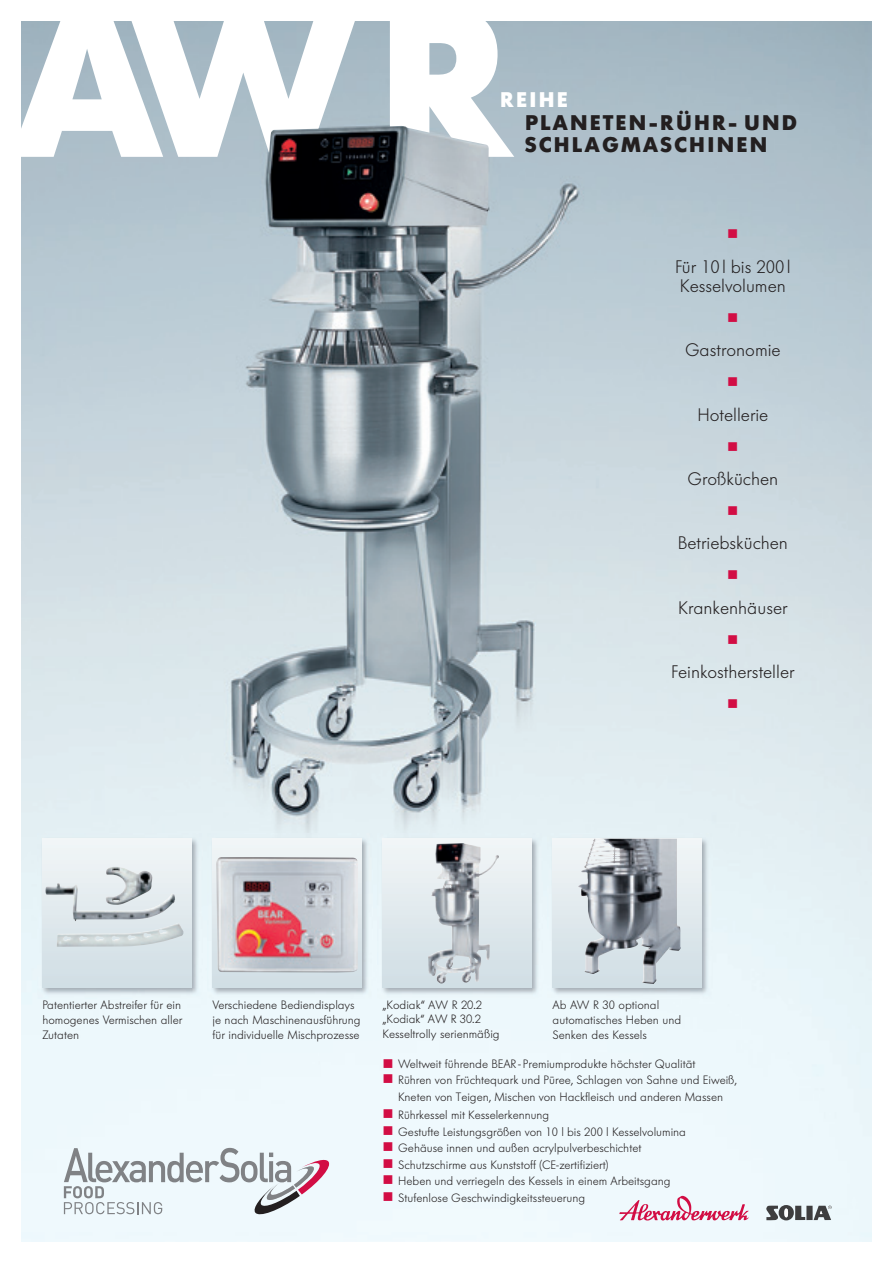
<style>
.page{position:relative;width:893px;height:1263px;background:#fff}
.page>*{position:absolute;margin:0;border:0;box-sizing:border-box;transform-origin:0 0}
.t1{font:700 209.1px "Futura BQ";color:#fff}
.t2{font:700 21px/22.2px "Futura BQ";letter-spacing:.11em;color:#231f20}
.t3{font:700 21px "Futura BQ";letter-spacing:.11em;color:#fff}
.t4{font:300 18px/19.5px "Futura BQ";color:#231f20}
.t5{font:15px "Wingdings";color:#d20d44}
.t6{font:300 12px/15px "Futura BQ";color:#231f20}
.s1{font-family:"Baskerville";font-weight:600}
.s2{color:#d20d44}
</style>
<div class="page">
<img style="left:21px;top:21px;width:851px;height:1221px">
<img style="left:37px;top:834px;width:165px;height:165px">
<div style="left:42px;top:839px;width:149px;height:148px;background:linear-gradient(to bottom,#f2f6f7,#d0dee4)"></div>
<img style="left:45px;top:867px;width:139px;height:80px">
<img style="left:207px;top:834px;width:165px;height:165px">
<div style="left:213px;top:839px;width:148px;height:148px;background:linear-gradient(to bottom,#f2f6f7,#d0dee4)"></div>
<img style="left:216px;top:857px;width:142px;height:115px">
<img style="left:378px;top:834px;width:165px;height:165px">
<svg style="left:383px;top:839px;width:148px;height:148px;background:#d3dadf"></svg>
<img style="left:431px;top:844px;width:21px;height:95px">
<img style="left:548px;top:834px;width:165px;height:165px">
<div style="left:553px;top:839px;width:149px;height:148px;background:linear-gradient(to bottom,#f2f6f7,#d0dee4)"></div>
<img style="left:578px;top:839px;width:103px;height:145px">
<img style="left:266px;top:126px;width:223px;height:101px">
<svg style="left:64px;top:1148px;width:265px;height:66px"></svg>
<svg style="left:619px;top:1196px;width:130px;height:24px"></svg>
<svg style="left:766px;top:1205px;width:66px;height:15px"></svg>
<h1 class="t1" style="left:13px;top:-45px;width:500px">AWR</h1>
<h2 class="t3" style="left:500px;top:87px;width:69px">REIHE</h2>
<h2 class="t2" style="left:525px;top:111px;width:274px">PLANETEN-RÜHR- UND<br>SCHLAGMASCHINEN</h2>
<p class="t5" style="left:727px;top:225px;width:13px">■</p>
<h3 class="t4" style="left:675px;top:257px;width:117px">Für 10l bis 200l<br>Kesselvolumen</h3>
<p class="t5" style="left:727px;top:310px;width:13px">■</p>
<h3 class="t4" style="left:685px;top:340px;width:97px">Gastronomie</h3>
<p class="t5" style="left:727px;top:374px;width:13px">■</p>
<h3 class="t4" style="left:697px;top:405px;width:72px">Hotellerie</h3>
<p class="t5" style="left:727px;top:438px;width:13px">■</p>
<h3 class="t4" style="left:688px;top:469px;width:92px">Großküchen</h3>
<p class="t5" style="left:727px;top:502px;width:13px">■</p>
<h3 class="t4" style="left:678px;top:533px;width:111px">Betriebsküchen</h3>
<p class="t5" style="left:727px;top:567px;width:13px">■</p>
<h3 class="t4" style="left:678px;top:598px;width:111px">Krankenhäuser</h3>
<p class="t5" style="left:727px;top:631px;width:13px">■</p>
<h3 class="t4" style="left:671px;top:662px;width:125px">Feinkosthersteller</h3>
<p class="t5" style="left:727px;top:695px;width:13px">■</p>
<p class="t6" style="left:42px;top:998px;width:142px;text-align:justify">Patentierter Abstreifer für ein homogenes Vermischen aller Zutaten</p>
<p class="t6" style="left:212px;top:998px;width:150px">Verschiedene Bediendisplays je nach Maschinenausfu<span class="s1">̈</span>hrung fu<span class="s1">̈</span>r individuelle Mischprozesse</p>
<p class="t6" style="left:383px;top:998px;width:119px;line-height:14.4px">„Kodiak“ AW R 20.2 „Kodiak“ AW R 30.2<br>Kesseltrolly serienmäßig</p>
<p class="t6" style="left:553px;top:998px;width:130px">Ab AW R 30 optional automatisches Heben und<br>Senken des Kessels</p>
<p class="t6" style="left:383px;top:1056px;width:315px"><span class="s2">■</span> Weltweit führende BEAR-Premiumprodukte höchster Qualität</p>
<p class="t6" style="left:383px;top:1072px;width:356px;line-height:16px;text-align:center"><span class="s2">■</span> Rühren von Früchtequark und Püree, Schlagen von Sahne und Eiweiß,<br>Kneten von Teigen, Mischen von Hackfleisch und anderen Massen</p>
<p class="t6" style="left:383px;top:1107px;width:168px"><span class="s2">■</span> Rührkessel mit Kesselerkennung</p>
<p class="t6" style="left:383px;top:1124px;width:305px"><span class="s2">■</span> Gestufte Leistungsgrößen von 10 l bis 200 l Kesselvolumina</p>
<p class="t6" style="left:383px;top:1140px;width:260px"><span class="s2">■</span> Gehäuse innen und außen acrylpulverbeschichtet</p>
<p class="t6" style="left:383px;top:1157px;width:227px"><span class="s2">■</span> Schutzschirme aus Kunststoff (CE-zertifiziert)</p>
<p class="t6" style="left:383px;top:1173px;width:290px"><span class="s2">■</span> Heben und verriegeln des Kessels in einem Arbeitsgang</p>
<p class="t6" style="left:383px;top:1190px;width:204px"><span class="s2">■</span> Stufenlose Geschwindigkeitssteuerung</p>
</div>
